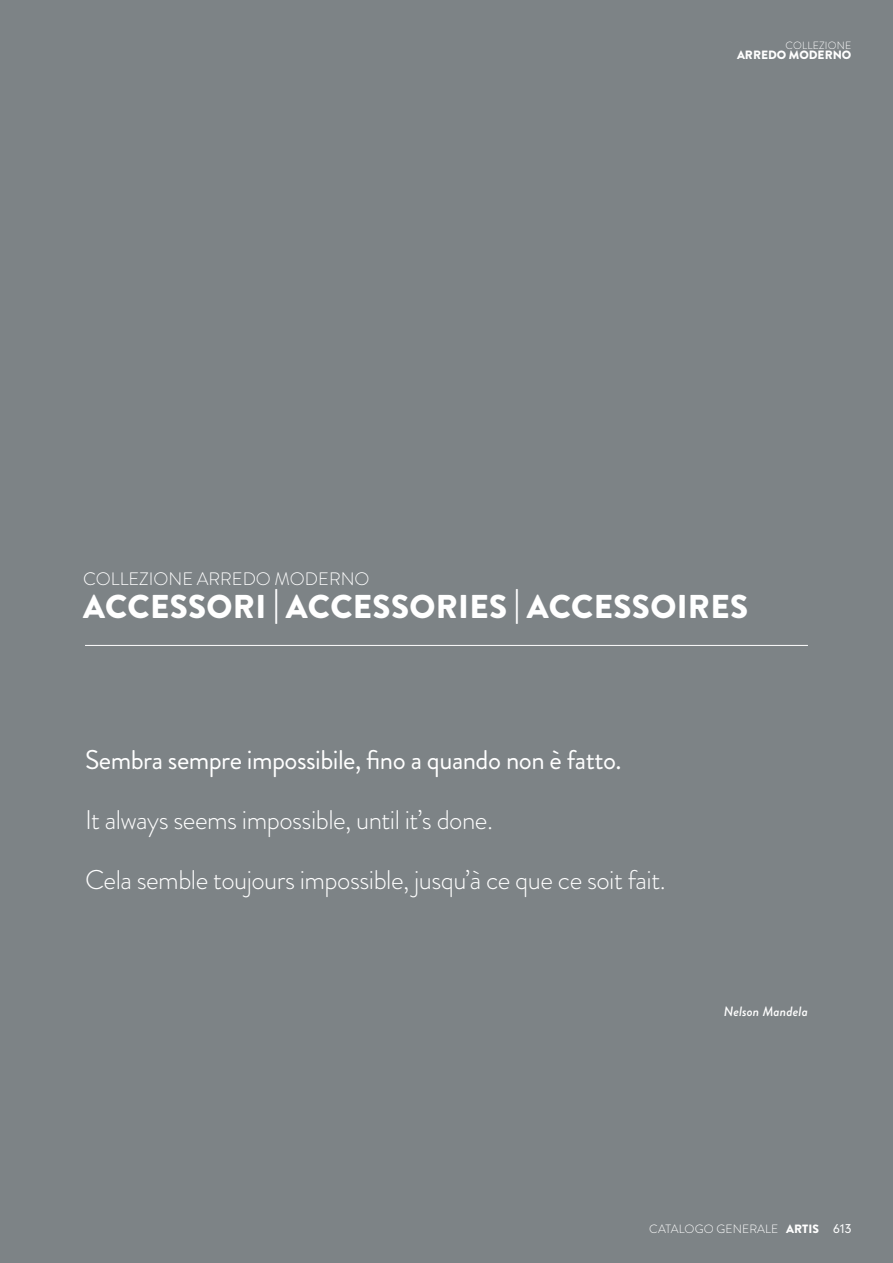
<style>
.page{position:relative;width:893px;height:1263px;background:#7d8386}
.page>*{position:absolute;margin:0;border:0;box-sizing:border-box;transform-origin:0 0}
.t1{font:900 33px "Brandon Grotesque";letter-spacing:.01em;color:#fff}
.t2{font:300 27px "Brandon Grotesque";letter-spacing:-.02em;color:#fff}
.t3{font:27px "Brandon Grotesque";letter-spacing:-.02em;color:#fff}
.t4{font:300 18px "Brandon Grotesque";color:#fff}
.t5{font:italic 500 13.5px "Brandon Grotesque";letter-spacing:.01em;color:#fff}
.t6{font:300 12px "Brandon Grotesque";letter-spacing:.01em;color:#fff}
.t7{font:900 12px "Brandon Grotesque";color:#fff}
.t8{font:300 10.5px "Brandon Grotesque";letter-spacing:.02em;color:#fff}
.s1{font-weight:900}
.s2{font-family:"Neuzeit Grotesk TOT";font-weight:400;font-size:13.5px}
</style>
<div class="page">
<hr style="left:85px;top:645px;width:723px;height:1px;background:#fff">
<p class="t8" style="left:785px;top:38px;width:68px">COLLEZIONE</p>
<p class="t7" style="left:737px;top:47px;width:116px">ARREDO MODERNO</p>
<p class="t4" style="left:83px;top:566px;width:288px">COLLEZIONE ARREDO MODERNO</p>
<p class="t1" style="left:83px;top:583px;width:666px">ACCESSORI | ACCESSORIES | ACCESSOIRES</p>
<p class="t3" style="left:85px;top:741px;width:538px">Sembra sempre impossibile, fino a quando non è fatto.</p>
<p class="t2" style="left:85px;top:801px;width:409px">It always seems impossible, until it’s done.</p>
<p class="t2" style="left:85px;top:861px;width:582px">Cela semble toujours impossible, jusqu’à ce que ce soit fait.</p>
<p class="t5" style="left:724px;top:1002px;width:86px">Nelson Mandela</p>
<p class="t6" style="left:649px;top:1220px;width:204px">CATALOGO GENERALE <span class="s1">ARTIS</span> <span class="s2">613</span></p>
</div>
